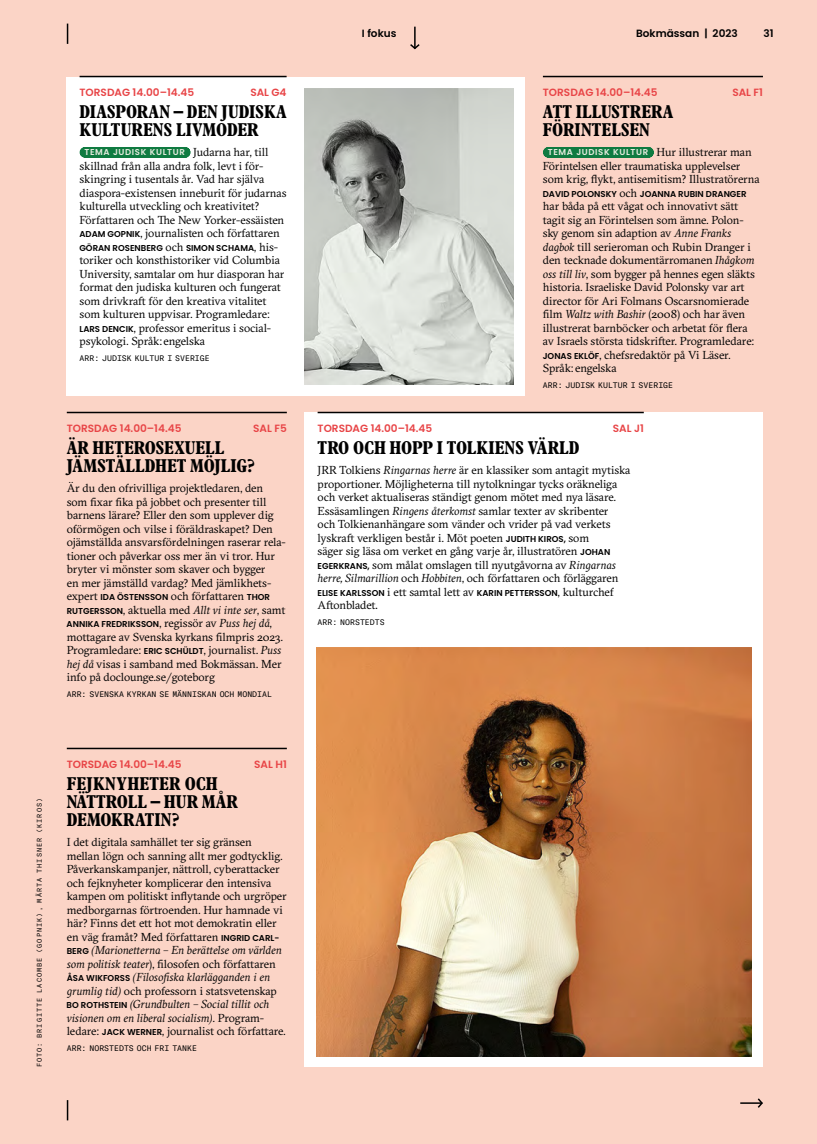
<style>
.page{position:relative;width:817px;height:1144px;background:#fff}
.page>*{position:absolute;margin:0;border:0;box-sizing:border-box;transform-origin:0 0}
.t1{font:700 condensed 18.75px/18px "Plantin MT Pro";color:#000}
.t2{font:11.55px/13.5px "GT Sectra";letter-spacing:-.01em;color:#000}
.t3{font:600 10.5px "Poppins";color:#e84547}
.t4{font:600 10.5px "Poppins";color:#000}
.t5{font:600 8.55px "Poppins";color:#000}
.t6{font:600 8.55px "Poppins";letter-spacing:.075em;color:#e6ecdf}
.t7{font:7.95px "GT America Mono";color:#000}
.t8{font:6.75px "GT America Mono";letter-spacing:.15em;color:#000}
.s1{font-family:"GT Sectra";font-weight:400;font-size:11.55px;color:#000}
.s2{font-family:"Poppins";font-weight:600;font-size:8.55px}
.s3{font-family:"GT Sectra";font-weight:400;font-size:11.55px}
.s4{font-style:italic}
.s5{font-family:"GT Sectra";font-weight:400;font-style:italic;font-size:11.55px}
.s6{font-family:"Poppins";font-weight:600;font-size:8.55px;color:#e6ecdf}
</style>
<div class="page">
<div style="left:0;top:0;width:816px;height:1144px;background:#fbd4c6"></div>
<hr style="left:67px;top:412px;width:220px;height:1px;background:#000">
<hr style="left:67px;top:748px;width:220px;height:1px;background:#000">
<div style="left:67px;top:77px;width:458px;height:318px;background:#fff"></div>
<hr style="left:80px;top:76px;width:206px;height:1px;background:#000">
<svg style="left:85px;top:147px;width:100px;height:11px"></svg>
<div style="left:305px;top:412px;width:457px;height:655px;background:#fff"></div>
<hr style="left:317px;top:412px;width:326px;height:1px;background:#000">
<hr style="left:543px;top:76px;width:219px;height:1px;background:#000">
<svg style="left:548px;top:147px;width:100px;height:11px"></svg>
<img style="left:316px;top:648px;width:435px;height:409px">
<img style="left:305px;top:88px;width:208px;height:296px">
<svg style="left:67px;top:1100px;width:1px;height:20px"></svg>
<svg style="left:410px;top:27px;width:10px;height:23px"></svg>
<svg style="left:67px;top:24px;width:1px;height:20px"></svg>
<hr style="left:740px;top:1102px;width:22px;height:2px;background:#000">
<svg style="left:756px;top:1098px;width:7px;height:10px"></svg>
<p class="t3" style="left:80px;top:86px;width:116px">TORSDAG 14.00–14.45</p>
<p class="t3" style="left:250px;top:86px;width:38px">SAL G4</p>
<h1 class="t1" style="left:80px;top:103px;width:208px">DIASPORAN – DEN JUDISKA<br>KULTURENS LIVMODER</h1>
<p class="t6" style="left:84px;top:147px;width:185px">TEMA JUDISK KULTUR <span class="s1">Judarna har, till</span></p>
<p class="t2" style="left:79px;top:159px;width:209px">skillnad från alla andra folk, levt i för&shy;skingring i tusentals år. Vad har själva diaspora-existensen inneburit för judarnas kulturella utveckling och kreativitet?<br>Författaren och The New Yorker-essäisten <span class="s2">ADAM GOPNIK</span>, journalisten och författaren</p>
<p class="t5" style="left:79px;top:243px;width:200px">GÖRAN ROSENBERG <span class="s3">och</span> SIMON SCHAMA<span class="s3">, his-</span></p>
<p class="t2" style="left:79px;top:254px;width:206px">toriker och konsthistoriker vid Columbia University, samtalar om hur diasporan har format den judiska kulturen och fungerat som drivkraft för den kreativa vitalitet som kulturen uppvisar. Programledare:<br><span class="s2">LARS DENCIK</span>, professor emeritus i social&shy;psykologi. Språk: engelska</p>
<p class="t7" style="left:80px;top:354px;width:132px">ARR: JUDISK KULTUR I SVERIGE</p>
<p class="t3" style="left:67px;top:422px;width:116px">TORSDAG 14.00–14.45</p>
<p class="t3" style="left:253px;top:422px;width:35px">SAL F5</p>
<h1 class="t1" style="left:67px;top:439px;width:189px">ÄR HETEROSEXUELL<br>JÄMSTÄLLDHET MÖJLIG?</h1>
<p class="t2" style="left:67px;top:481px;width:220px">Är du den ofrivilliga projektledaren, den som fixar fika på jobbet och presenter till barnens lärare? Eller den som upplever dig oförmögen och vilse i föräldraskapet? Den ojämställda ansvarsfördelningen raserar rela&shy;tioner och påverkar oss mer än vi tror. Hur bryter vi mönster som skaver och bygger<br>en mer jämställd vardag? Med jämlikhets&shy;expert <span class="s2">IDA ÖSTENSSON</span> och författaren <span class="s2">THOR RUTGERSSON</span>, aktuella med <span class="s4">Allt vi inte ser</span>, samt</p>
<p class="t5" style="left:67px;top:619px;width:207px">ANNIKA FREDRIKSSON<span class="s3">, regissör av</span> <span class="s5">Puss hej då</span><span class="s3">,</span></p>
<p class="t2" style="left:67px;top:630px;width:218px">mottagare av Svenska kyrkans filmpris 2023.<br>Programledare: <span class="s2">ERIC SCHÜLDT</span>, journalist. <span class="s4">Puss hej då</span> visas i samband med Bokmässan. Mer info på doclounge.se/goteborg</p>
<p class="t7" style="left:67px;top:690px;width:207px">ARR: SVENSKA KYRKAN SE MÄNNISKAN OCH MONDIAL</p>
<p class="t8" style="left:36px;top:1067px;width:271px;rotate:-90deg">FOTO: BRIGITTE LACOMBE (GOPNIK), MÄRTA THISNER (KIROS)</p>
<p class="t8" style="left:36px;top:1038px;width:16px;rotate:-90deg">XXX</p>
<p class="t3" style="left:67px;top:758px;width:116px">TORSDAG 14.00–14.45</p>
<p class="t3" style="left:254px;top:758px;width:34px">SAL H1</p>
<h1 class="t1" style="left:67px;top:775px;width:173px">FEJKNYHETER OCH<br>NÄTTROLL – HUR MÅR<br>DEMOKRATIN?</h1>
<p class="t2" style="left:67px;top:835px;width:221px">I det digitala samhället ter sig gränsen mellan lögn och sanning allt mer godtycklig.<br>Påverkanskampanjer, nättroll, cyberattacker och fejknyheter komplicerar den intensiva kampen om politiskt inflytande och urgröper medborgarnas förtroenden. Hur hamnade vi här? Finns det ett hot mot demokratin eller en väg framåt? Med författaren <span class="s2">INGRID CARL-BERG</span> <span class="s4">(Marionetterna – En berättelse om världen som politisk teater</span>), filosofen och författaren <span class="s2">ÅSA WIKFORSS</span> <span class="s4">(Filosofiska klarlägganden i en grumlig tid)</span> och professorn i statsvetenskap <span class="s2">BO ROTHSTEIN</span> <span class="s4">(Grundbulten – Social tillit och visionen om en liberal socialism)</span>. Program&shy;ledare: <span class="s2">JACK WERNER</span>, journalist och författare.</p>
<p class="t7" style="left:67px;top:1044px;width:132px">ARR: NORSTEDTS OCH FRI TANKE</p>
<p class="t4" style="left:362px;top:27px;width:36px">I fokus</p>
<p class="t4" style="left:636px;top:27px;width:103px">Bokmässan | 2023</p>
<p class="t4" style="left:763px;top:27px;width:12px">31</p>
<p class="t3" style="left:543px;top:86px;width:116px">TORSDAG 14.00–14.45</p>
<p class="t3" style="left:732px;top:86px;width:32px">SAL F1</p>
<h1 class="t1" style="left:543px;top:103px;width:132px">ATT ILLUSTRERA<br>FÖRINTELSEN</h1>
<p class="t2" style="left:542px;top:146px;width:218px;text-indent:5px"><span class="s6">TEMA JUDISK KULTUR</span> Hur illustrerar man<br>Förintelsen eller traumatiska upplevelser som krig, flykt, antisemitism? Illustratörerna</p>
<p class="t5" style="left:542px;top:189px;width:205px">DAVID POLONSKY <span class="s3">och</span> JOANNA RUBIN DRANGER</p>
<p class="t2" style="left:542px;top:200px;width:214px">har båda på ett vågat och innovativt sätt tagit sig an Förintelsen som ämne. Polon&shy;sky genom sin adaption av <span class="s4">Anne Franks dagbok</span> till serieroman och Rubin Dranger i den tecknade dokumentärromanen <span class="s4">Ihågkom oss till liv</span>, som bygger på hennes egen släkts historia. Israeliske David Polonsky var art director för Ari Folmans Oscarsnomierade film <span class="s4">Waltz with Bashir</span> (2008) och har även illustrerat barnböcker och arbetat för flera av Israels största tidskrifter. Programledare:<br><span class="s2">JONAS EKLÖF</span>, chefsredaktör på Vi Läser.<br>Språk: engelska</p>
<p class="t7" style="left:543px;top:381px;width:132px">ARR: JUDISK KULTUR I SVERIGE</p>
<p class="t3" style="left:317px;top:422px;width:116px">TORSDAG 14.00–14.45</p>
<p class="t3" style="left:612px;top:422px;width:33px">SAL J1</p>
<h1 class="t1" style="left:317px;top:439px;width:263px">TRO OCH HOPP I TOLKIENS VÄRLD</h1>
<p class="t2" style="left:317px;top:463px;width:314px">JRR Tolkiens <span class="s4">Ringarnas herre</span> är en klassiker som antagit mytiska proportioner. Möjligheterna till nytolkningar tycks oräkneliga och verket aktualiseras ständigt genom mötet med nya läsare.<br>Essäsamlingen <span class="s4">Ringens återkomst</span> samlar texter av skribenter<br>och Tolkienanhängare som vänder och vrider på vad verkets lyskraft verkligen består i. Möt poeten <span class="s2">JUDITH KIROS,</span> som<br>säger sig läsa om verket en gång varje år, illustratören <span class="s2">JOHAN EGERKRANS,</span> som målat omslagen till nyutgåvorna av <span class="s4">Ringarnas herre, Silmarillion</span> och <span class="s4">Hobbiten</span>, och författaren och förläggaren</p>
<p class="t5" style="left:317px;top:588px;width:298px">ELISE KARLSSON <span class="s3">i ett samtal lett av</span> KARIN PETTERSSON<span class="s3">, kulturchef</span></p>
<p class="t2" style="left:317px;top:598px;width:61px">Aftonbladet<span class="s2">.</span></p>
<p class="t7" style="left:317px;top:618px;width:69px">ARR: NORSTEDTS</p>
</div>
